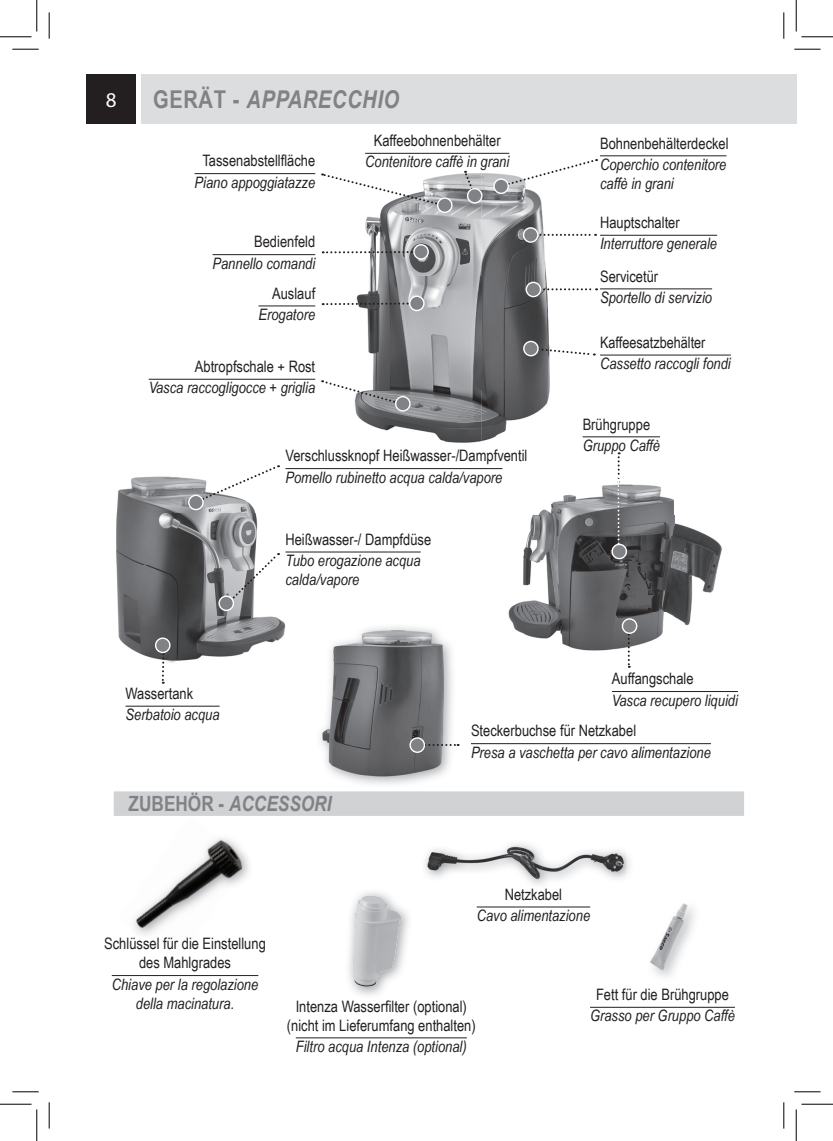
<style>
.page{position:relative;width:833px;height:1141px;background:#fff}
.page>*{position:absolute;margin:0;border:0;box-sizing:border-box;transform-origin:0 0}
.t1{font:italic 700 24.5px "Arial Narrow";letter-spacing:.025em;color:#808285}
.t2{font:italic 700 21px "Arial Narrow";color:#808285}
.t3{font:21px "Myriad Pro";color:#fff}
.t4{font:italic 15.75px/18.9px "Arial Narrow";color:#231f20}
.t5{font:15.75px/18.9px "Arial Narrow";color:#231f20;text-align:center}
.s1{font-style:normal}
</style>
<div class="page">
<div style="left:86px;top:74px;width:50px;height:50px;background:#231f20"></div>
<div style="left:141px;top:74px;width:655px;height:50px;background:#dcdddf"></div>
<img style="left:500px;top:468px;width:222px;height:193px">
<img style="left:116px;top:465px;width:169px;height:198px">
<img style="left:327px;top:170px;width:257px;height:273px">
<img style="left:625px;top:853px;width:5px;height:23px">
<img style="left:425px;top:843px;width:200px;height:42px">
<img style="left:359px;top:654px;width:97px;height:131px">
<img style="left:320px;top:627px;width:131px;height:155px">
<svg style="left:533px;top:346px;width:61px;height:10px"></svg>
<svg style="left:523px;top:341px;width:15px;height:14px"></svg>
<div style="left:523px;top:340px;width:15px;height:16px;border:1px solid #fff;border-radius:50%"></div>
<svg style="left:538px;top:234px;width:58px;height:2px"></svg>
<div style="left:523px;top:228px;width:14px;height:14px;background:#808285;border-radius:50%"></div>
<div style="left:523px;top:227px;width:15px;height:16px;border:1px solid #fff;border-radius:50%"></div>
<svg style="left:541px;top:288px;width:56px;height:2px"></svg>
<div style="left:526px;top:282px;width:14px;height:14px;background:#808285;border-radius:50%"></div>
<div style="left:525px;top:281px;width:16px;height:16px;border:1px solid #fff;border-radius:50%"></div>
<svg style="left:501px;top:159px;width:96px;height:28px"></svg>
<div style="left:494px;top:179px;width:14px;height:14px;background:#808285;border-radius:50%"></div>
<div style="left:493px;top:178px;width:16px;height:16px;border:1px solid #fff;border-radius:50%"></div>
<svg style="left:463px;top:171px;width:13px;height:26px"></svg>
<div style="left:467px;top:189px;width:15px;height:14px;background:#808285;border-radius:50%"></div>
<div style="left:467px;top:188px;width:15px;height:15px;border:1px solid #fff;border-radius:50%"></div>
<svg style="left:321px;top:172px;width:124px;height:35px"></svg>
<div style="left:437px;top:198px;width:15px;height:14px;background:#808285;border-radius:50%"></div>
<div style="left:437px;top:197px;width:15px;height:16px;border:1px solid #fff;border-radius:50%"></div>
<svg style="left:425px;top:743px;width:33px;height:2px"></svg>
<svg style="left:410px;top:737px;width:14px;height:15px"></svg>
<div style="left:409px;top:737px;width:16px;height:15px;border:1px solid #fff;border-radius:50%"></div>
<svg style="left:627px;top:633px;width:2px;height:34px"></svg>
<svg style="left:622px;top:618px;width:14px;height:15px"></svg>
<div style="left:621px;top:618px;width:16px;height:15px;border:1px solid #fff;border-radius:50%"></div>
<svg style="left:323px;top:251px;width:90px;height:2px"></svg>
<div style="left:414px;top:245px;width:14px;height:14px;background:#808285;border-radius:50%"></div>
<div style="left:413px;top:244px;width:16px;height:15px;border:1px solid #fff;border-radius:50%"></div>
<svg style="left:196px;top:465px;width:83px;height:38px"></svg>
<svg style="left:189px;top:495px;width:14px;height:14px"></svg>
<div style="left:188px;top:494px;width:16px;height:16px;border:1px solid #fff;border-radius:50%"></div>
<svg style="left:321px;top:379px;width:82px;height:26px"></svg>
<div style="left:395px;top:396px;width:15px;height:15px;background:#808285;border-radius:50%"></div>
<div style="left:395px;top:396px;width:15px;height:15px;border:1px solid #fff;border-radius:50%"></div>
<svg style="left:228px;top:552px;width:51px;height:52px"></svg>
<svg style="left:219px;top:596px;width:14px;height:14px"></svg>
<div style="left:218px;top:595px;width:16px;height:16px;border:1px solid #fff;border-radius:50%"></div>
<svg style="left:161px;top:653px;width:4px;height:30px"></svg>
<div style="left:156px;top:638px;width:14px;height:14px;background:#808285;border-radius:50%"></div>
<div style="left:155px;top:637px;width:15px;height:16px;border:1px solid #fff;border-radius:50%"></div>
<svg style="left:323px;top:301px;width:86px;height:5px"></svg>
<svg style="left:409px;top:296px;width:15px;height:14px"></svg>
<div style="left:409px;top:295px;width:15px;height:16px;border:1px solid #fff;border-radius:50%"></div>
<svg style="left:610px;top:452px;width:17px;height:108px"></svg>
<img style="left:130px;top:835px;width:119px;height:103px">
<img style="left:348px;top:892px;width:61px;height:104px">
<img style="left:352px;top:895px;width:50px;height:91px">
<img style="left:649px;top:903px;width:49px;height:71px">
<div style="left:114px;top:791px;width:630px;height:24px;background:#d1d2d4"></div>
<hr style="left:476px;top:906px;width:114px;height:1px;background:#231f20">
<hr style="left:582px;top:436px;width:78px;height:1px;background:#231f20">
<hr style="left:600px;top:354px;width:130px;height:1px;background:#231f20">
<hr style="left:471px;top:743px;width:240px;height:1px;background:#231f20">
<hr style="left:365px;top:153px;width:144px;height:1px;background:#231f20">
<hr style="left:194px;top:173px;width:121px;height:1px;background:#231f20">
<hr style="left:600px;top:235px;width:117px;height:1px;background:#231f20">
<hr style="left:600px;top:288px;width:112px;height:1px;background:#231f20">
<hr style="left:600px;top:155px;width:126px;height:1px;background:#231f20">
<hr style="left:612px;top:691px;width:125px;height:1px;background:#231f20">
<hr style="left:212px;top:254px;width:103px;height:1px;background:#231f20">
<hr style="left:258px;top:305px;width:57px;height:1px;background:#231f20">
<hr style="left:149px;top:379px;width:166px;height:1px;background:#231f20">
<hr style="left:285px;top:551px;width:135px;height:1px;background:#231f20">
<hr style="left:125px;top:705px;width:95px;height:1px;background:#231f20">
<hr style="left:285px;top:468px;width:217px;height:1px;background:#231f20">
<hr style="left:112px;top:974px;width:146px;height:1px;background:#231f20">
<hr style="left:296px;top:1037px;width:171px;height:1px;background:#231f20">
<hr style="left:590px;top:1006px;width:144px;height:1px;background:#231f20">
<svg style="left:12px;top:49px;width:27px;height:1px"></svg>
<svg style="left:794px;top:49px;width:26px;height:1px"></svg>
<svg style="left:12px;top:1091px;width:27px;height:1px"></svg>
<svg style="left:794px;top:1091px;width:26px;height:1px"></svg>
<svg style="left:49px;top:12px;width:1px;height:27px"></svg>
<svg style="left:49px;top:1102px;width:1px;height:26px"></svg>
<svg style="left:783px;top:12px;width:1px;height:27px"></svg>
<svg style="left:783px;top:1102px;width:1px;height:26px"></svg>
<hr style="left:0;top:36px;width:32px;height:1px;background:#000">
<hr style="left:801px;top:36px;width:31px;height:1px;background:#000">
<hr style="left:0;top:1103px;width:32px;height:1px;background:#000">
<hr style="left:801px;top:1103px;width:31px;height:1px;background:#000">
<hr style="left:36px;top:0;width:1px;height:32px;background:#000">
<hr style="left:36px;top:1109px;width:1px;height:31px;background:#000">
<hr style="left:795px;top:0;width:1px;height:32px;background:#000">
<hr style="left:795px;top:1109px;width:1px;height:31px;background:#000">
<h2 class="t3" style="left:106px;top:87px;width:12px">8</h2>
<h1 class="t1" style="left:153px;top:81px;width:247px"><span class="s1">GERÄT -</span> APPARECCHIO</h1>
<p class="t5" style="left:374px;top:130px;width:128px">Kaffeebohnenbehälter</p>
<p class="t5" style="left:202px;top:151px;width:114px">Tassenabstellfläche</p>
<p class="t4" style="left:365px;top:152px;width:146px">Contenitore caffè in grani</p>
<p class="t4" style="left:194px;top:172px;width:122px">Piano appoggiatazze</p>
<p class="t5" style="left:254px;top:232px;width:63px">Bedienfeld</p>
<p class="t4" style="left:212px;top:253px;width:104px">Pannello comandi</p>
<p class="t5" style="left:272px;top:283px;width:45px">Auslauf</p>
<p class="t4" style="left:258px;top:305px;width:58px">Erogatore</p>
<p class="t5" style="left:195px;top:356px;width:122px">Abtropfschale + Rost</p>
<p class="t4" style="left:149px;top:378px;width:168px">Vasca raccogligocce + griglia</p>
<p class="t5" style="left:285px;top:445px;width:243px">Verschlussknopf Heißwasser-/Dampfventil</p>
<p class="t4" style="left:285px;top:467px;width:218px">Pomello rubinetto acqua calda/vapore</p>
<p class="t5" style="left:285px;top:529px;width:147px">Heißwasser-/ Dampfdüse</p>
<p class="t4" style="left:285px;top:550px;width:137px">Tubo erogazione acqua calda/vapore</p>
<p class="t5" style="left:600px;top:133px;width:130px">Bohnenbehälterdeckel</p>
<p class="t4" style="left:600px;top:155px;width:128px">Coperchio contenitore caffè in grani</p>
<p class="t5" style="left:600px;top:212px;width:81px">Hauptschalter</p>
<p class="t4" style="left:600px;top:234px;width:119px">Interruttore generale</p>
<p class="t5" style="left:600px;top:266px;width:60px">Servicetür</p>
<p class="t4" style="left:600px;top:287px;width:113px">Sportello di servizio</p>
<p class="t5" style="left:600px;top:332px;width:107px">Kaffeesatzbehälter</p>
<p class="t4" style="left:600px;top:354px;width:132px">Cassetto raccogli fondi</p>
<p class="t5" style="left:582px;top:414px;width:69px">Brühgruppe</p>
<p class="t4" style="left:582px;top:435px;width:79px">Gruppo Caffè</p>
<p class="t5" style="left:125px;top:683px;width:69px">Wassertank</p>
<p class="t4" style="left:125px;top:704px;width:96px">Serbatoio acqua</p>
<h2 class="t2" style="left:129px;top:788px;width:204px"><span class="s1">ZUBEHÖR -</span> ACCESSORI</h2>
<p class="t5" style="left:612px;top:668px;width:83px">Auffangschale</p>
<p class="t4" style="left:612px;top:690px;width:127px">Vasca recupero liquidi</p>
<p class="t5" style="left:471px;top:720px;width:167px">Steckerbuchse für Netzkabel</p>
<p class="t4" style="left:471px;top:742px;width:241px">Presa a vaschetta per cavo alimentazione</p>
<p class="t5" style="left:504px;top:883px;width:59px">Netzkabel</p>
<p class="t4" style="left:476px;top:905px;width:115px">Cavo alimentazione</p>
<p class="t5" style="left:104px;top:933px;width:163px">Schlüssel für die Einstellung des Mahlgrades</p>
<p class="t4" style="left:112px;top:974px;width:148px;text-align:center">Chiave per la regolazione della macinatura.</p>
<p class="t5" style="left:287px;top:995px;width:190px">Intenza Wasserfilter (optional) (nicht im Lieferumfang enthalten)</p>
<p class="t4" style="left:296px;top:1036px;width:172px">Filtro acqua Intenza (optional)</p>
<p class="t5" style="left:596px;top:984px;width:134px">Fett für die Brühgruppe</p>
<p class="t4" style="left:590px;top:1005px;width:146px">Grasso per Gruppo Caffè</p>
</div>
